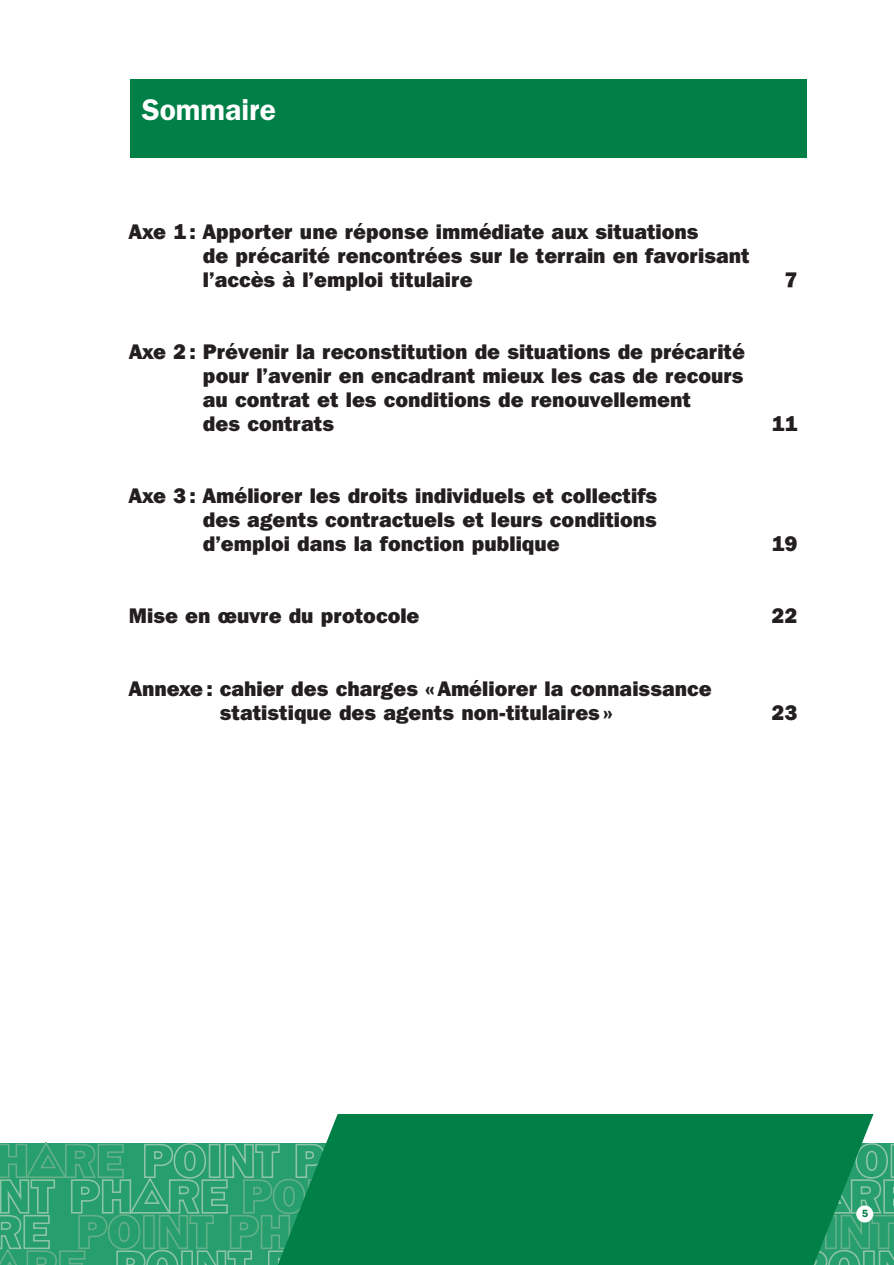
<style>
.page{position:relative;width:894px;height:1265px;background:#fff}
.page>*{position:absolute;margin:0;border:0;box-sizing:border-box;transform-origin:0 0}
.t1{font:600 30px "Franklin Gothic";color:#fff}
.t2{font:800 21px/24px "Franklin Gothic IT Cby BT";color:#231f20}
.t3{font:600 10.5px "Franklin Gothic";color:#007f46}
</style>
<div class="page">
<div style="left:130px;top:79px;width:676px;height:79px;background:#007f46"></div>
<div style="left:327px;top:1114px;width:546px;height:27px;background:#007f46"></div>
<svg style="left:0;top:1141px;width:894px;height:124px;background:#188e5a"></svg>
<h1 class="t1" style="left:142px;top:92px;width:136px">Sommaire</h1>
<p class="t2" style="left:203px;top:222px;width:548px;text-indent:-74px">Axe 1 : Apporter une réponse immédiate aux situations<br>de précarité rencontrées sur le terrain en favorisant l’accès à l’emploi titulaire</p>
<p class="t2" style="left:203px;top:342px;width:543px;text-indent:-74px">Axe 2 : Prévenir la reconstitution de situations de précarité pour l’avenir en encadrant mieux les cas de recours au contrat et les conditions de renouvellement<br>des contrats</p>
<p class="t2" style="left:203px;top:486px;width:456px;text-align:justify;text-indent:-74px">Axe 3 : Améliorer les droits individuels et collectifs des agents contractuels et leurs conditions d’emploi dans la fonction publique</p>
<p class="t2" style="left:784px;top:270px;width:14px">7</p>
<p class="t2" style="left:771px;top:414px;width:27px">11</p>
<p class="t2" style="left:771px;top:534px;width:27px">19</p>
<p class="t2" style="left:129px;top:606px;width:292px">Mise en œuvre du protocole</p>
<p class="t2" style="left:771px;top:606px;width:27px">22</p>
<p class="t2" style="left:129px;top:678px;width:584px;text-align:center">Annexe : cahier des charges « Améliorer la connaissance statistique des agents non-titulaires »</p>
<p class="t2" style="left:771px;top:702px;width:27px">23</p>
<p class="t3" style="left:861px;top:1207px;width:8px">5</p>
</div>
